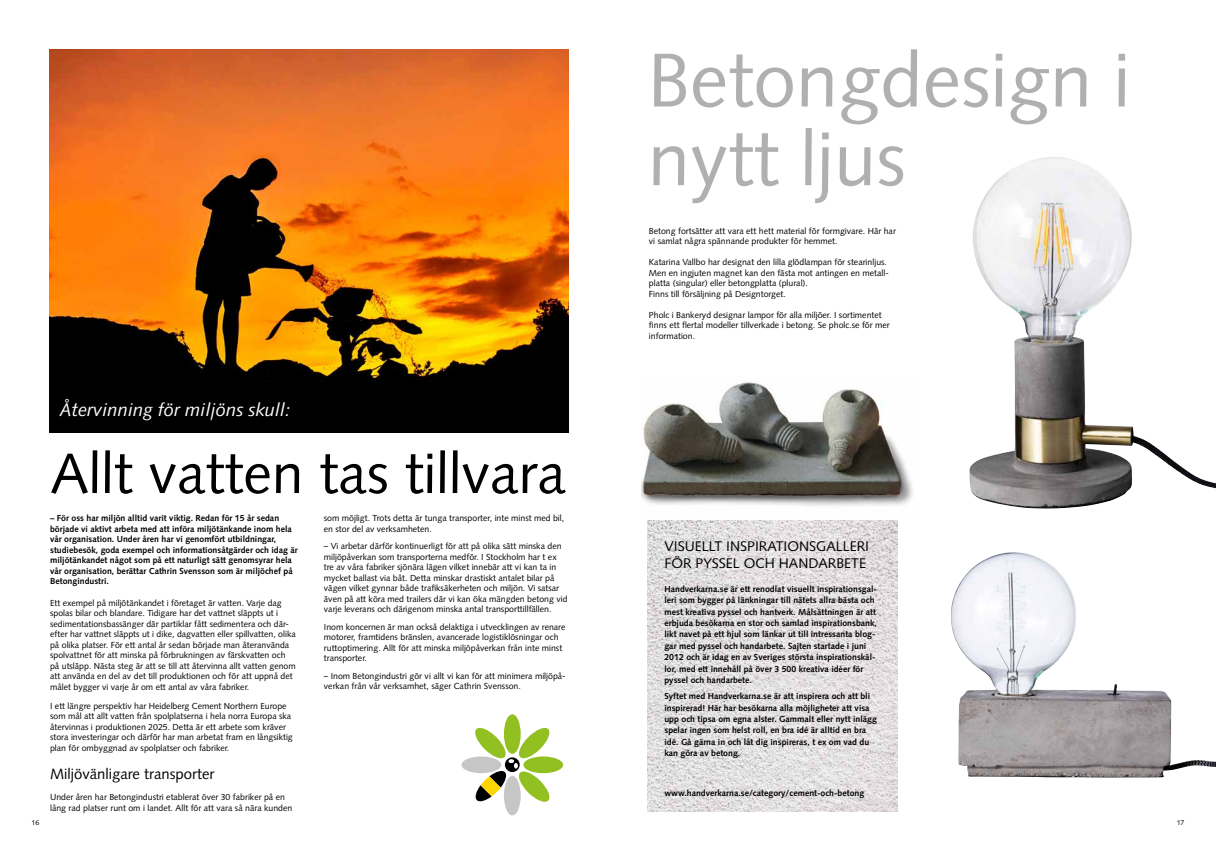
<style>
.page{position:relative;width:1216px;height:856px;background:#fff}
.page>*{position:absolute;margin:0;border:0;box-sizing:border-box;transform-origin:0 0}
.t1{font:76.12px/78.8px "Syntax";color:#b0b0b0}
.t2{font:56.88px "Syntax";color:#000}
.t3{font:italic 18.38px "Syntax";color:#fff}
.t4{font:14.88px "Syntax";color:#000}
.t5{font:14px/16.8px "Syntax";color:#000}
.t6{font:8.75px/10.5px "Syntax";color:#000}
.t7{font:700 8.75px/11.4px "Syntax";color:#000}
.t8{font:7px "Syntax";color:#000}
</style>
<div class="page">
<img style="left:647px;top:520px;width:250px;height:291px">
<img style="left:641px;top:382px;width:272px;height:124px">
<img style="left:969px;top:157px;width:231px;height:351px">
<img style="left:951px;top:552px;width:264px;height:225px">
<img style="left:50px;top:50px;width:519px;height:383px">
<div style="left:504px;top:714px;width:16px;height:40px;background:#92c020;border-radius:50%"></div>
<div style="left:504px;top:776px;width:16px;height:39px;background:#c6c6c6;border-radius:50%"></div>
<div style="left:461px;top:756px;width:40px;height:17px;background:#c6c6c6;border-radius:50%"></div>
<div style="left:523px;top:756px;width:40px;height:17px;background:#92c020;border-radius:50%"></div>
<svg style="left:473px;top:726px;width:78px;height:78px"></svg>
<h1 class="t1" style="left:647px;top:41px;width:484px">Betongdesign i nytt ljus</h1>
<h3 class="t3" style="left:60px;top:398px;width:232px">Återvinning för miljöns skull:</h3>
<h2 class="t2" style="left:51px;top:440px;width:516px">Allt vatten tas tillvara</h2>
<p class="t7" style="left:50px;top:513px;width:249px;line-height:10.5px">– För oss har miljön alltid varit viktig. Redan för 15 år sedan började vi aktivt arbeta med att införa miljötänkande inom hela vår organisation. Under åren har vi genomfört utbildningar, studiebesök, goda exempel och informationsåtgärder och idag är miljötänkandet något som på ett naturligt sätt genomsyrar hela vår organisation, berättar Cathrin Svensson som är miljöchef på Betongindustri.</p>
<p class="t6" style="left:50px;top:597px;width:247px">Ett exempel på miljötänkandet i företaget är vatten. Varje dag spolas bilar och blandare. Tidigare har det vattnet släppts ut i sedimentationsbassänger där partiklar fått sedimentera och där&shy;efter har vattnet släppts ut i dike, dagvatten eller spillvatten, olika på olika platser. För ett antal år sedan började man återanvända spolvattnet för att minska på förbrukningen av färskvatten och på utsläpp. Nästa steg är att se till att återvinna allt vatten genom att använda en del av det till produktionen och för att uppnå det målet bygger vi varje år om ett antal av våra fabriker.</p>
<p class="t6" style="left:50px;top:700px;width:244px">I ett längre perspektiv har Heidelberg Cement Northern Europe som mål att allt vatten från spolplatserna i hela norra Europa ska återvinnas i produktionen 2025. Detta är ett arbete som kräver stora investeringar och därför har man arbetat fram en långsiktig plan för ombyggnad av spolplatser och fabriker.</p>
<h3 class="t4" style="left:50px;top:765px;width:166px">Miljövänligare transporter</h3>
<p class="t6" style="left:50px;top:792px;width:244px">Under åren har Betongindustri etablerat över 30 fabriker på en lång rad platser runt om i landet. Allt för att vara så nära kunden</p>
<p class="t6" style="left:324px;top:513px;width:242px">som möjligt. Trots detta är tunga transporter, inte minst med bil, en stor del av verksamheten.</p>
<p class="t6" style="left:324px;top:541px;width:245px">– Vi arbetar därför kontinuerligt för att på olika sätt minska den miljöpåverkan som transporterna medför. I Stockholm har t ex tre av våra fabriker sjönära lägen vilket innebär att vi kan ta in mycket ballast via båt. Detta minskar drastiskt antalet bilar på vägen vilket gynnar både trafiksäkerheten och miljön. Vi satsar även på att köra med trailers där vi kan öka mängden betong vid varje leverans och därigenom minska antal transporttillfällen.</p>
<p class="t6" style="left:324px;top:621px;width:243px">Inom koncernen är man också delaktiga i utvecklingen av renare motorer, framtidens bränslen, avancerade logistiklösningar och ruttoptimering. Allt för att minska miljöpåverkan från inte minst transporter.</p>
<p class="t6" style="left:324px;top:670px;width:243px">– Inom Betongindustri gör vi allt vi kan för att minimera miljöpå&shy;verkan från vår verksamhet, säger Cathrin Svensson.</p>
<p class="t6" style="left:649px;top:226px;width:248px">Betong fortsätter att vara ett hett material för formgivare. Här har vi samlat några spännande produkter för hemmet.</p>
<p class="t6" style="left:649px;top:257px;width:241px">Katarina Vallbo har designat den lilla glödlampan för stearinljus.<br>Men en ingjuten magnet kan den fästa mot antingen en metall&shy;platta (singular) eller betongplatta (plural).<br>Finns till försäljning på Designtorget.</p>
<p class="t6" style="left:649px;top:310px;width:242px">Pholc i Bankeryd designar lampor för alla miljöer. I sortimentet finns ett flertal modeller tillverkade i betong. Se pholc.se för mer information.</p>
<h3 class="t5" style="left:664px;top:538px;width:206px">VISUELLT INSPIRATIONSGALLERI<br>FÖR PYSSEL OCH HANDARBETE</h3>
<p class="t7" style="left:664px;top:583px;width:214px">Handverkarna.se är ett renodlat visuellt inspirationsgal&shy;leri som bygger på länkningar till nätets allra bästa och mest kreativa pyssel och hantverk. Målsättningen är att erbjuda besökarna en stor och samlad inspirationsbank, likt navet på ett hjul som länkar ut till intressanta blog&shy;gar med pyssel och handarbete. Sajten startade i juni 2012 och är idag en av Sveriges största inspirationskäl&shy;lor, med ett innehåll på över 3 500 kreativa idéer för pyssel och handarbete.</p>
<p class="t7" style="left:664px;top:690px;width:214px">Syftet med Handverkarna.se är att inspirera och att bli inspirerad! Här har besökarna alla möjligheter att visa upp och tipsa om egna alster. Gammalt eller nytt inlägg spelar ingen som helst roll, en bra idé är alltid en bra idé. Gå gärna in och låt dig inspireras, t ex om vad du kan göra av betong.</p>
<p class="t7" style="left:664px;top:787px;width:201px">www.handverkarna.se/category/cement-och-betong</p>
<p class="t8" style="left:32px;top:818px;width:9px">16</p>
<p class="t8" style="left:1176px;top:818px;width:9px">17</p>
</div>
